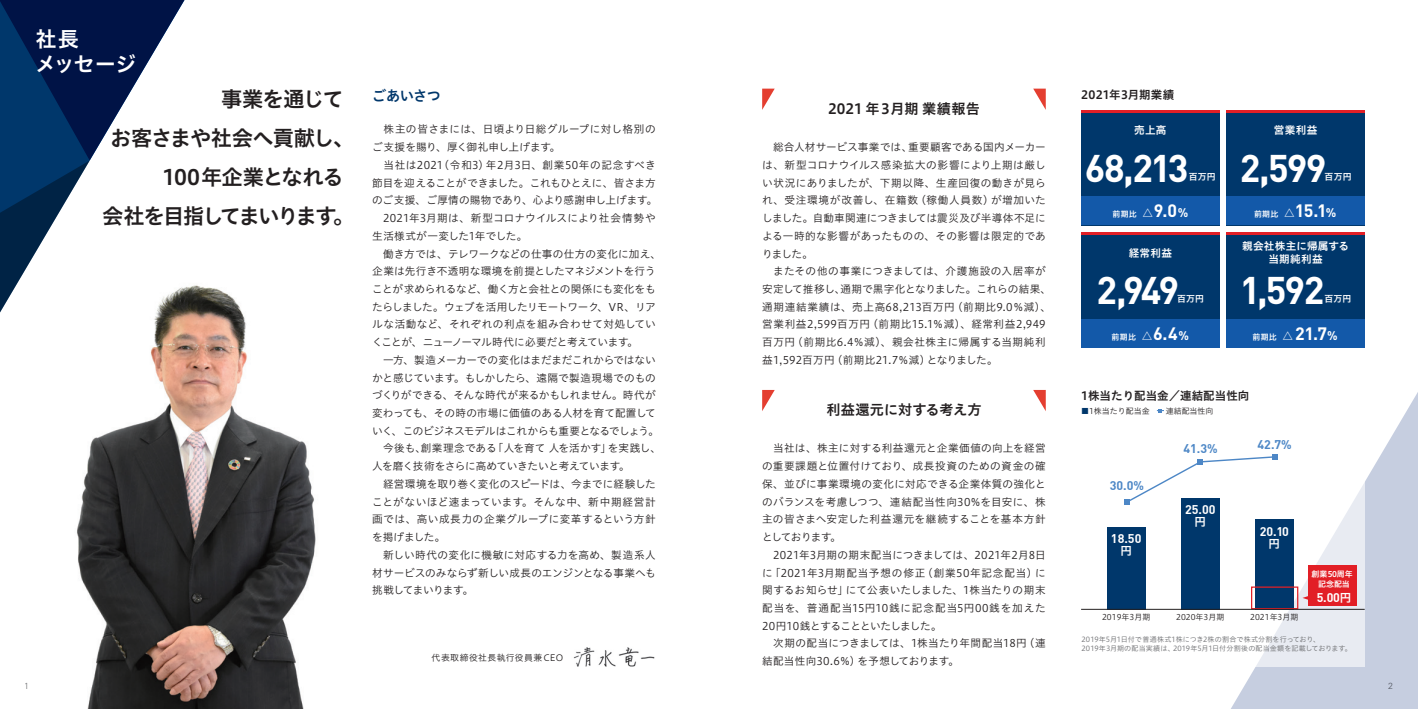
<style>
.page{position:relative;width:1418px;height:709px;background:#fff}
.page>*{position:absolute;margin:0;border:0;box-sizing:border-box;transform-origin:0 0}
.t1{font:700 38.12px "DIN";letter-spacing:-.055em;color:#fff}
.t2{font:21.25px "Hiragino UD Sans Std W6";letter-spacing:-.055em;color:#231f20}
.t3{font:21.25px "Hiragino UD Sans Std W6";letter-spacing:-.09em;color:#231f20}
.t4{font:21.25px "Hiragino UD Sans Std W6";letter-spacing:-.03em;color:#fff}
.t5{font:700 17.75px "DIN";color:#fff}
.t6{font:14.12px "Hiragino UD Sans Std W6";letter-spacing:.005em;color:#231f20}
.t7{font:14.12px "Hiragino UD Sans Std W6";letter-spacing:-.04em;color:#00376b}
.t8{font:700 12.38px "DIN";color:#fff}
.t9{font:700 12.38px "DIN";color:#4d87c6}
.t10{font:11.5px "Hiragino UD Sans Std W6";color:#231f20}
.t11{font:11.5px "Hiragino UD Sans Std W6";color:#fff}
.t12{font:10.62px/17.8px "Hiragino UD Sans Std W3";letter-spacing:.005em;color:#231f20;text-align:justify}
.t13{font:10.62px/17.8px "Hiragino UD Sans Std W3";letter-spacing:.035em;color:#231f20}
.t14{font:10.62px/17.8px "Hiragino UD Sans Std W3";letter-spacing:-.015em;color:#231f20}
.t15{font:10.62px/17.8px "Hiragino UD Sans Std W3";letter-spacing:-.02em;color:#231f20}
.t16{font:10.62px "Hiragino UD Sans Std W6";letter-spacing:.02em;color:#fff}
.t17{font:8.88px "Hiragino UD Sans Std W3";letter-spacing:.045em;color:#231f20}
.t18{font:8.88px "Hiragino UD Sans Std W6";letter-spacing:.025em;color:#fff}
.t19{font:300 8.88px "Univers LT Std";color:#6c6d70}
.t20{font:8px "Hiragino UD Sans Std W3";color:#231f20}
.t21{font:8px/9.8px "Hiragino UD Sans Std W6";color:#fff;text-align:center}
.t22{font:7.88px "Hiragino UD Sans Std W3";color:#231f20}
.t23{font:7.12px/8.9px "Hiragino UD Sans Std W3";letter-spacing:.005em;color:#6c6d70}
.s1{font-size:10.62px}
.s2{font-family:"DIN";font-weight:700;font-size:17.75px}
.s3{font-family:"DIN";font-weight:700;font-size:12.38px}
.s4{font-family:"Hiragino UD Sans Std W6";font-weight:400;font-size:8px}
.s5{font-family:"Hiragino UD Sans Std W6";font-weight:400;font-size:10.62px}
.s6{font-size:12.38px}
.s7{color:#00376b}
.s8{font-family:"Hiragino UD Sans Std W6";font-weight:400;font-size:11.5px}
</style>
<div class="page">
<svg style="left:1231px;top:394px;width:186px;height:315px;fill:#c6cee0"></svg>
<svg style="left:0;top:0;width:185px;height:313px"></svg>
<svg style="left:1081px;top:408px;width:283px;height:258px"></svg>
<svg style="left:762px;top:390px;width:12px;height:21px"></svg>
<svg style="left:1033px;top:390px;width:12px;height:20px"></svg>
<svg style="left:762px;top:89px;width:12px;height:21px"></svg>
<svg style="left:1033px;top:89px;width:12px;height:20px"></svg>
<div style="left:1106px;top:527px;width:39px;height:82px;background:#00376b"></div>
<div style="left:1180px;top:498px;width:39px;height:111px;background:#00376b"></div>
<div style="left:1254px;top:587px;width:39px;height:22px;background:#00376b"></div>
<div style="left:1254px;top:519px;width:39px;height:68px;background:#00376b"></div>
<svg style="left:1123px;top:454px;width:154px;height:51px"></svg>
<svg style="left:1156px;top:409px;width:7px;height:3px"></svg>
<div style="left:1250px;top:586px;width:48px;height:23px;border:1px solid #e21f26"></div>
<hr style="left:1081px;top:609px;width:283px;height:1px;background:#231f20">
<div style="left:1307px;top:565px;width:49px;height:41px;background:#e21f26"></div>
<svg style="left:1302px;top:595px;width:6px;height:5px"></svg>
<img style="left:74px;top:278px;width:242px;height:431px">
<img style="left:573px;top:647px;width:82px;height:20px">
<div style="left:1081px;top:232px;width:138px;height:115px;background:#00376b"></div>
<div style="left:1226px;top:232px;width:138px;height:115px;background:#00376b"></div>
<div style="left:1081px;top:110px;width:138px;height:115px;background:#00376b"></div>
<div style="left:1226px;top:110px;width:138px;height:115px;background:#00376b"></div>
<div style="left:1081px;top:197px;width:138px;height:28px;background:#1359a9"></div>
<hr style="left:1081px;top:110px;width:138px;height:2px;background:#e21f26">
<hr style="left:1081px;top:232px;width:138px;height:3px;background:#e21f26">
<hr style="left:1226px;top:110px;width:138px;height:2px;background:#e21f26">
<hr style="left:1226px;top:232px;width:138px;height:3px;background:#e21f26">
<div style="left:1226px;top:197px;width:138px;height:28px;background:#1359a9"></div>
<div style="left:1081px;top:319px;width:138px;height:28px;background:#1359a9"></div>
<div style="left:1226px;top:319px;width:138px;height:28px;background:#1359a9"></div>
<p class="t4" style="left:35px;top:23px;width:45px">社長</p>
<p class="t4" style="left:35px;top:48px;width:103px">メッセージ</p>
<p class="t2" style="left:221px;top:83px;width:124px">事業を通じて</p>
<p class="t2" style="left:110px;top:122px;width:246px">お客さまや社会へ貢献し、</p>
<p class="t2" style="left:162px;top:161px;width:183px">100年企業となれる</p>
<p class="t3" style="left:102px;top:200px;width:254px">会社を目指してまいります。</p>
<p class="t7" style="left:372px;top:85px;width:70px">ごあいさつ</p>
<p class="t12" style="left:372px;top:120px;width:285px">　株主の皆さまには、日頃より日総グループに対し格別のご支援を賜り、厚く御礼申し上げます。</p>
<p class="t12" style="left:372px;top:155px;width:286px;text-align:left">　当社は2021（令和3）年2月3日、創業50年の記念すべき節目を迎えることができました。これもひとえに、皆さま方のご支援、ご厚情の賜物であり、心より感謝申し上げます。</p>
<p class="t12" style="left:372px;top:208px;width:285px">　2021年3月期は、新型コロナウイルスにより社会情勢や生活様式が一変した1年でした。</p>
<p class="t12" style="left:372px;top:244px;width:290px;text-align:left">　働き方では、テレワークなどの仕事の仕方の変化に加え、企業は先行き不透明な環境を前提としたマネジメントを行うことが求められるなど、働く方と会社との関係にも変化をもたらしました。ウェブを活用したリモートワーク、VR、リアルな活動など、それぞれの利点を組み合わせて対処していくことが、ニューノーマル時代に必要だと考えています。</p>
<p class="t14" style="left:372px;top:350px;width:288px">　一方、製造メーカーでの変化はまだまだこれからではないかと感じています。もしかしたら、遠隔で製造現場でのものづくりができる、そんな時代が来るかもしれません。時代が変わっても、その時の市場に価値のある人材を育て配置していく、このビジネスモデルはこれからも重要となるでしょう。</p>
<p class="t15" style="left:372px;top:439px;width:290px">　今後も、創業理念である「人を育て 人を活かす」を実践し、人を磨く技術をさらに高めていきたいと考えています。</p>
<p class="t12" style="left:372px;top:474px;width:285px">　経営環境を取り巻く変化のスピードは、今までに経験したことがないほど速まっています。そんな中、新中期経営計画では、高い成長力の企業グループに変革するという方針を掲げました。</p>
<p class="t12" style="left:372px;top:545px;width:285px">　新しい時代の変化に機敏に対応する力を高め、製造系人材サービスのみならず新しい成長のエンジンとなる事業へも挑戦してまいります。</p>
<p class="t17" style="left:431px;top:651px;width:133px">代表取締役社長執行役員兼CEO</p>
<p class="t6" style="left:828px;top:97px;width:153px">2021 年３月期 業績報告</p>
<p class="t12" style="left:762px;top:138px;width:285px">　総合人材サービス事業では、重要顧客である国内メーカーは、新型コロナウイルス感染拡大の影響により上期は厳しい状況にありましたが、下期以降、生産回復の動きが見られ、受注環境が改善し、在籍数（稼働人員数）が増加いたしました。自動車関連につきましては震災及び半導体不足による一時的な影響があったものの、その影響は限定的でありました。</p>
<p class="t13" style="left:762px;top:262px;width:290px">　またその他の事業につきましては、介護施設の入居率が安定して推移し、通期で黒字化となりました。これらの結果、通期連結業績は、売上高68,213百万円（前期比9.0％減）、営業利益2,599百万円（前期比15.1％減）、経常利益2,949百万円（前期比6.4％減）、親会社株主に帰属する当期純利益1,592百万円（前期比21.7％減）となりました。</p>
<p class="t6" style="left:826px;top:399px;width:157px">利益還元に対する考え方</p>
<p class="t12" style="left:762px;top:439px;width:285px">　当社は、株主に対する利益還元と企業価値の向上を経営の重要課題と位置付けており、成長投資のための資金の確保、並びに事業環境の変化に対応できる企業体質の強化とのバランスを考慮しつつ、連結配当性向30%を目安に、株主の皆さまへ安定した利益還元を継続することを基本方針としております。</p>
<p class="t12" style="left:762px;top:545px;width:285px">　2021年3月期の期末配当につきましては、2021年2月8日に「2021年3月期配当予想の修正（創業50年記念配当）に関するお知らせ」にて公表いたしました、1株当たりの期末配当を、普通配当15円10銭に記念配当5円00銭を加えた20円10銭とすることといたしました。</p>
<p class="t12" style="left:762px;top:634px;width:285px">　次期の配当につきましては、1株当たり年間配当18円（連結配当性向30.6％）を予想しております。</p>
<p class="t10" style="left:1081px;top:86px;width:95px">2021年3月期業績</p>
<p class="t16" style="left:1134px;top:122px;width:34px">売上高</p>
<p class="t1" style="left:1084px;top:143px;width:105px">68,213</p>
<p class="t18" style="left:1188px;top:170px;width:29px">百万円</p>
<p class="t16" style="left:1273px;top:122px;width:45px">営業利益</p>
<p class="t1" style="left:1239px;top:143px;width:88px">2,599</p>
<p class="t18" style="left:1324px;top:170px;width:29px">百万円</p>
<p class="t21" style="left:1112px;top:209px;width:77px">前期比 <span class="s1">△</span><span class="s2">9.0</span><span class="s3">%</span></p>
<p class="t5" style="left:1253px;top:199px;width:84px"><span class="s4">前期比</span> <span class="s5">△</span>15.1<span class="s6">%</span></p>
<p class="t16" style="left:1128px;top:244px;width:45px">経常利益</p>
<p class="t1" style="left:1096px;top:265px;width:84px">2,949</p>
<p class="t18" style="left:1176px;top:292px;width:29px">百万円</p>
<p class="t16" style="left:1242px;top:238px;width:109px">親会社株主に帰属する</p>
<p class="t16" style="left:1268px;top:251px;width:56px">当期純利益</p>
<p class="t1" style="left:1239px;top:265px;width:86px">1,592</p>
<p class="t18" style="left:1324px;top:292px;width:29px">百万円</p>
<p class="t21" style="left:1111px;top:331px;width:79px">前期比 <span class="s1">△</span><span class="s2">6.4</span><span class="s3">%</span></p>
<p class="t5" style="left:1252px;top:321px;width:87px"><span class="s4">前期比</span> <span class="s5">△</span> 21.7<span class="s6">%</span></p>
<p class="t10" style="left:1081px;top:387px;width:170px">1株当たり配当金／連結配当性向</p>
<p class="t20" style="left:1081px;top:404px;width:134px"><span class="s7">■</span>1株当たり配当金　　連結配当性向</p>
<p class="t9" style="left:1183px;top:440px;width:36px">41.3%</p>
<p class="t9" style="left:1257px;top:436px;width:36px">42.7%</p>
<p class="t9" style="left:1109px;top:477px;width:36px">30.0%</p>
<p class="t8" style="left:1110px;top:530px;width:32px">18.50</p>
<p class="t11" style="left:1120px;top:542px;width:13px">円</p>
<p class="t8" style="left:1184px;top:501px;width:32px">25.00</p>
<p class="t11" style="left:1194px;top:512px;width:13px">円</p>
<p class="t8" style="left:1259px;top:523px;width:31px">20.10</p>
<p class="t11" style="left:1268px;top:535px;width:13px">円</p>
<p class="t20" style="left:1102px;top:611px;width:50px">2019年3月期</p>
<p class="t22" style="left:1176px;top:611px;width:50px">2020年3月期</p>
<p class="t20" style="left:1250px;top:611px;width:50px">2021年3月期</p>
<p class="t21" style="left:1311px;top:568px;width:43px">創業50周年記念配当</p>
<p class="t8" style="left:1316px;top:589px;width:36px">5.00<span class="s8">円</span></p>
<p class="t23" style="left:1081px;top:634px;width:272px">2019年5月1日付で普通株式1株につき2株の割合で株式分割を行っており、<br>2019年3月期の配当実績は、2019年5月1日付分割後の配当金額を記載しております。</p>
<p class="t19" style="left:25px;top:680px;width:6px">1</p>
<p class="t19" style="left:1388px;top:680px;width:6px">2</p>
</div>
